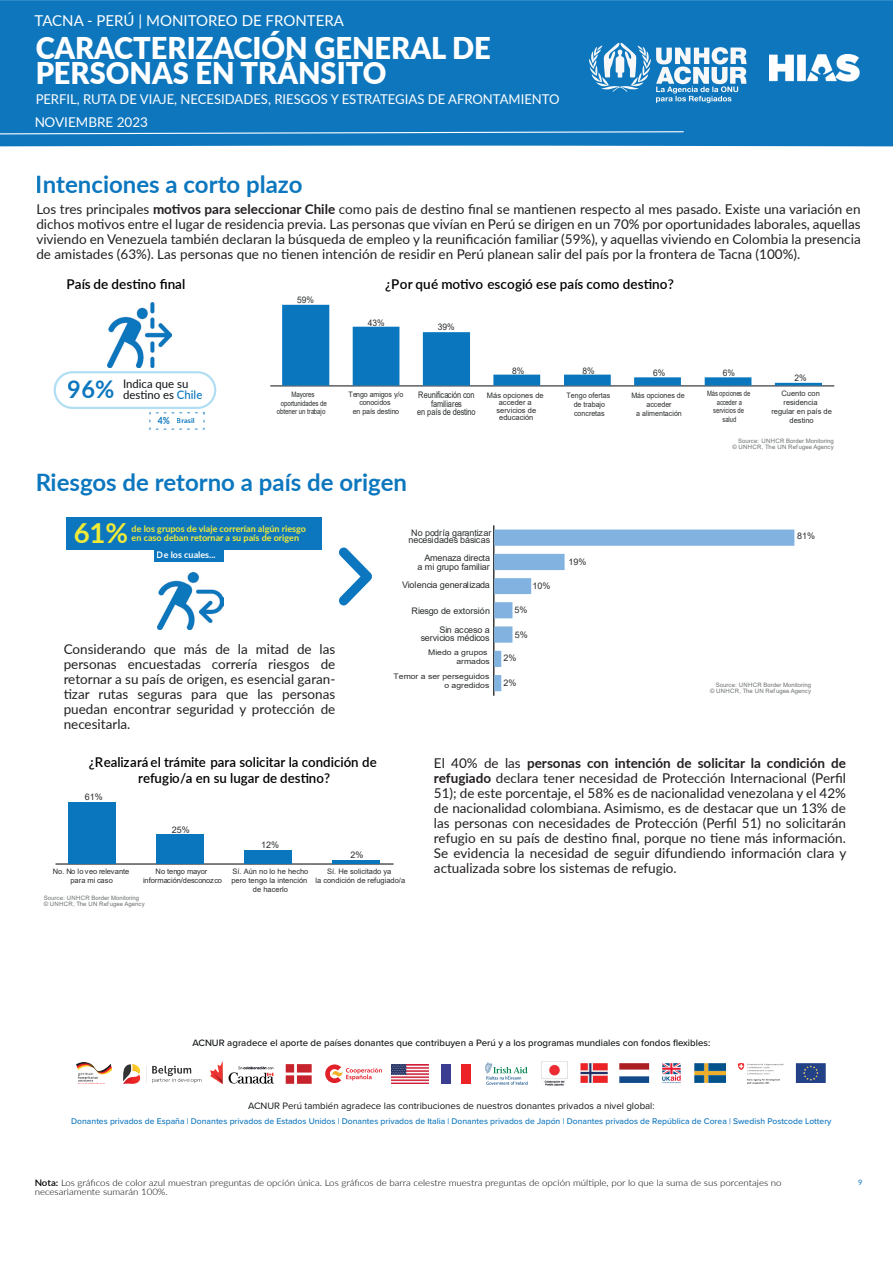
<style>
.page{position:relative;width:893px;height:1263px;background:#fff}
.page>*{position:absolute;margin:0;border:0;box-sizing:border-box;transform-origin:0 0}
.t1{font:900 30px/25.5px "Lato";color:#fff}
.t2{font:700 27.6px "Lato";color:#f0eb38}
.t3{font:700 24px "Lato";color:#0c77be}
.t4{font:15px "Lato";color:#fff}
.t5{font:13.5px/15px "Lato";color:#231f20;text-align:justify}
.t6{font:600 13.5px/16.2px "Lato";color:#000001;text-align:center}
.t7{font:13.5px "Lato";color:#fff}
.t8{font:11.7px/11.7px "Lato";color:#0c1013}
.t9{font:500 9.6px "Proxima Nova";color:#111416}
.t10{font:9.6px "Proxima Nova";color:#111416}
.t11{font:300 9px "Lato";color:#000001;scale:1.08 1}
.t12{font:9px/7.9px "Arial";letter-spacing:-.01em;color:#2a2d2e;text-align:right}
.t13{font:700 9px "Lato";color:#f0eb38}
.t14{font:9px/9px "Arial";letter-spacing:-.01em;color:#2a2d2e;text-align:center;scale:.82 1}
.t15{font:9px "Arial";letter-spacing:-.01em;color:#2a2d2e;scale:.94 1}
.t16{font:700 9px "Lato";color:#fff}
.t17{font:500 8.55px "Proxima Nova";color:#1077be}
.t18{font:7.65px/9.1px "Arial";color:#2a2d2e;scale:1.13 1}
.t19{font:7.5px/9px "Arial";color:#2a2d2e;text-align:center}
.t20{font:7.5px/9px "Arial";color:#2a2d2e;text-align:center;scale:.94 1}
.t21{font:7.5px/8.7px "Arial";color:#2a2d2e;text-align:center;scale:.82 1}
.t22{font:7.5px/8.7px "Arial";color:#2a2d2e;text-align:center;scale:.78 1}
.t23{font:7.5px "Lato";color:#0a77bd}
.t24{font:700 6.9px "Lato";color:#0a77bd;scale:1.06 1}
.t25{font:6px/6px "Arial";color:#6d7171;text-align:right}
.s1{font-weight:700}
.s2{font-weight:700;font-size:24.45px;color:#0c77be}
.s3{font-weight:500;color:#0976bd}
.s4{font-size:9.9px;color:#0976bd}
.s5{font-weight:600}
</style>
<div class="page">
<div style="left:54px;top:371px;width:162px;height:38px;border:2px solid #b2def4;border-radius:18px"></div>
<hr style="left:493px;top:525px;width:1px;height:171px;background:#000001">
<img style="left:108px;top:302px;width:63px;height:65px">
<div style="left:154px;top:545px;width:70px;height:17px;background:#0c77be"></div>
<div style="left:66px;top:517px;width:255px;height:33px;background:#0c77be"></div>
<svg style="left:339px;top:547px;width:33px;height:58px"></svg>
<img style="left:158px;top:572px;width:65px;height:58px">
<div style="left:0;top:0;width:893px;height:131px;background:#0e76bd"></div>
<svg style="left:0;top:131px;width:893px;height:16px;background:#2b86c4"></svg>
<svg style="left:589px;top:43px;width:158px;height:60px"></svg>
<img style="left:769px;top:54px;width:92px;height:28px">
<hr style="left:270px;top:385px;width:564px;height:1px;background:#0c0f12">
<svg style="left:282px;top:305px;width:540px;height:81px"></svg>
<svg style="left:494px;top:530px;width:300px;height:161px"></svg>
<hr style="left:56px;top:863px;width:338px;height:1px;background:#0c0f12">
<div style="left:68px;top:802px;width:47px;height:61px;background:#0976bd"></div>
<div style="left:157px;top:835px;width:47px;height:29px;background:#0976bd"></div>
<hr style="left:333px;top:860px;width:47px;height:3px;background:#0976bd">
<div style="left:245px;top:850px;width:47px;height:13px;background:#0976bd"></div>
<svg style="left:694px;top:1063px;width:32px;height:20px"></svg>
<svg style="left:796px;top:1063px;width:30px;height:20px"></svg>
<svg style="left:662px;top:1063px;width:19px;height:20px"></svg>
<img style="left:738px;top:1063px;width:46px;height:21px">
<svg style="left:619px;top:1063px;width:30px;height:20px"></svg>
<svg style="left:580px;top:1063px;width:28px;height:20px"></svg>
<img style="left:541px;top:1061px;width:27px;height:25px">
<svg style="left:485px;top:1062px;width:43px;height:23px"></svg>
<svg style="left:325px;top:1064px;width:57px;height:19px"></svg>
<svg style="left:286px;top:1064px;width:26px;height:20px"></svg>
<img style="left:391px;top:1064px;width:38px;height:20px">
<img style="left:77px;top:1062px;width:35px;height:22px">
<div style="left:441px;top:1064px;width:10px;height:20px;background:#3b3e90"></div>
<div style="left:461px;top:1064px;width:10px;height:20px;background:#ec2326"></div>
<img style="left:123px;top:1064px;width:79px;height:20px">
<img style="left:210px;top:1061px;width:65px;height:24px">
<p class="t4" style="left:35px;top:10px;width:311px">TACNA - PERÚ | MONITOREO DE FRONTERA</p>
<h1 class="t1" style="left:36px;top:34px;width:457px">CARACTERIZACIÓN GENERAL DE<br>PERSONAS EN TRÁNSITO</h1>
<p class="t7" style="left:36px;top:89px;width:526px">PERFIL, RUTA DE VIAJE, NECESIDADES, RIESGOS Y ESTRATEGIAS DE AFRONTAMIENTO</p>
<p class="t7" style="left:34px;top:113px;width:115px">NOVIEMBRE 2023</p>
<h3 class="t3" style="left:36px;top:166px;width:268px">Intenciones a corto plazo</h3>
<p class="t5" style="left:36px;top:201px;width:826px">Los tres principales <span class="s1">motivos para seleccionar Chile</span> como pais de destino final se mantienen respecto al mes pasado. Existe una variación en dichos motivos entre el lugar de residencia previa. Las personas que vivían en Perú se dirigen en un 70% por oportunidades laborales, aquellas viviendo en Venezuela también declaran la búsqueda de empleo y la reunificación familiar (59%), y aquellas viviendo en Colombia la presencia de amistades (63%). Las personas que no tienen intención de residir en Perú planean salir del país por la frontera de Tacna (100%).</p>
<p class="t6" style="left:67px;top:275px;width:120px">País de destino final</p>
<p class="t8" style="left:68px;top:377px;width:136px;text-indent:55px">Indica que su<br><span class="s2">96%</span> destino es <span class="s3">Chile</span></p>
<p class="t24" style="left:158px;top:415px;width:36px"><span class="s4">4%</span> Brasil</p>
<p class="t15" style="left:297px;top:293px;width:20px">59%</p>
<p class="t21" style="left:277px;top:390px;width:63px">Mayores oportunidades de obtener un trabajo</p>
<p class="t6" style="left:385px;top:275px;width:290px">¿Por qué motivo escogió ese país como destino?</p>
<p class="t15" style="left:368px;top:316px;width:20px">43%</p>
<p class="t15" style="left:438px;top:321px;width:20px">39%</p>
<p class="t20" style="left:348px;top:390px;width:60px;line-height:8.1px">Tengo amigos y/o conocidos</p>
<p class="t20" style="left:353px;top:407px;width:51px">en país destino</p>
<p class="t14" style="left:418px;top:390px;width:70px">Reunificación con familiares</p>
<p class="t14" style="left:417px;top:407px;width:73px">en país de destino</p>
<p class="t15" style="left:512px;top:364px;width:15px">8%</p>
<p class="t19" style="left:487px;top:391px;width:58px;line-height:7.5px">Más opciones de acceder a servicios de educación</p>
<p class="t15" style="left:582px;top:364px;width:15px">8%</p>
<p class="t15" style="left:723px;top:367px;width:15px">6%</p>
<p class="t15" style="left:653px;top:367px;width:15px">6%</p>
<p class="t15" style="left:794px;top:372px;width:15px">2%</p>
<p class="t20" style="left:567px;top:390px;width:48px">Tengo ofertas de trabajo concretas</p>
<p class="t20" style="left:631px;top:390px;width:58px">Más opciones de acceder<br>a alimentación</p>
<p class="t22" style="left:707px;top:389px;width:57px">Más opciones de acceder a servicios de salud</p>
<p class="t19" style="left:771px;top:388px;width:62px">Cuento con residencia<br>regular en país de destino</p>
<p class="t25" style="left:733px;top:437px;width:103px">Source: UNHCR Border Monitoring © UNHCR, The UN Ref ugee Agency</p>
<h3 class="t3" style="left:35px;top:465px;width:373px">Riesgos de retorno a país de origen</h3>
<h2 class="t2" style="left:73px;top:513px;width:56px">61%</h2>
<p class="t13" style="left:132px;top:531px;width:169px">en caso deban retornar a su país de origen</p>
<p class="t13" style="left:132px;top:522px;width:176px">de los grupos de viaje correrían algún riesgo</p>
<p class="t12" style="left:409px;top:529px;width:84px;line-height:7.5px;text-align:left">No podría garantizar necesidades básicas</p>
<p class="t16" style="left:157px;top:548px;width:60px">De los cuales...</p>
<p class="t12" style="left:418px;top:553px;width:74px;line-height:8.9px">Amenaza directa a mi grupo familiar</p>
<p class="t12" style="left:402px;top:581px;width:89px">Violencia generalizada</p>
<p class="t12" style="left:532px;top:582px;width:20px">10%</p>
<p class="t12" style="left:411px;top:606px;width:80px">Riesgo de extorsión</p>
<p class="t12" style="left:514px;top:606px;width:15px">5%</p>
<p class="t5" style="left:64px;top:641px;width:273px">Considerando que más de la mitad de las personas encuestadas correría riesgos de retornar a su país de origen, es esencial garan&shy;tizar rutas seguras para que las personas puedan encontrar seguridad y protección de necesitarla.</p>
<p class="t12" style="left:421px;top:626px;width:71px">Sin acceso a servicios médicos</p>
<p class="t18" style="left:456px;top:648px;width:31px;text-indent:-28px">Miedo a grupos armados</p>
<p class="t18" style="left:394px;top:672px;width:86px;text-align:right">Temor a ser perseguidos o agredidos</p>
<p class="t12" style="left:515px;top:631px;width:15px">5%</p>
<p class="t12" style="left:503px;top:654px;width:15px">2%</p>
<p class="t12" style="left:504px;top:678px;width:15px">2%</p>
<p class="t12" style="left:568px;top:558px;width:20px">19%</p>
<p class="t12" style="left:797px;top:532px;width:20px">81%</p>
<p class="t25" style="left:710px;top:682px;width:103px">Source: UNHCR Border Monitoring © UNHCR, The UN Ref ugee Agency</p>
<p class="t6" style="left:89px;top:754px;width:289px">¿Realizará el trámite para solicitar la condición de refugio/a en su lugar de destino?</p>
<p class="t12" style="left:85px;top:793px;width:20px">61%</p>
<p class="t12" style="left:172px;top:826px;width:20px">25%</p>
<p class="t12" style="left:261px;top:841px;width:20px">12%</p>
<p class="t12" style="left:350px;top:851px;width:15px">2%</p>
<p class="t19" style="left:315px;top:867px;width:91px">Sí. He solicitado ya<br>la condición de refugiado/a</p>
<p class="t19" style="left:53px;top:867px;width:78px">No. No lo veo relevante para mi caso</p>
<p class="t19" style="left:231px;top:867px;width:79px">Sí. Aún no lo he hecho pero tengo la intención de hacerlo</p>
<p class="t19" style="left:143px;top:867px;width:80px">No tengo mayor información/desconozco</p>
<p class="t25" style="left:44px;top:895px;width:103px;text-align:left">Source: UNHCR Border Monitoring © UNHCR, The UN Ref ugee Agency</p>
<p class="t5" style="left:434px;top:755px;width:414px">El 40% de las <span class="s1">personas con intención de solicitar la condición de refugiado</span> declara tener necesidad de Protección Internacional (Perfil 51); de este porcentaje, el 58% es de nacionalidad venezolana y el 42% de nacionalidad colombiana. Asimismo, es de destacar que un 13% de las personas con necesidades de Protección (Perfil 51) no solicitarán refugio en su país de destino final, porque no tiene más información.<br>Se evidencia la necesidad de seguir difundiendo información clara y actualizada sobre los sistemas de refugio.</p>
<p class="t9" style="left:192px;top:1036px;width:519px">ACNUR agradece el aporte de países donantes que contribuyen a Perú y a los programas mundiales con fondos flexibles:</p>
<p class="t10" style="left:248px;top:1099px;width:408px">ACNUR Perú también agradece las contribuciones de nuestros donantes privados a nivel global:</p>
<p class="t17" style="left:71px;top:1114px;width:762px">Donantes privados de España | Donantes privados de Estados Unidos | Donantes privados de Italia | Donantes privados de Japón | Donantes privados de República de Corea | Swedish Postcode Lottery</p>
<p class="t11" style="left:35px;top:1176px;width:693px"><span class="s5">Nota:</span> Los gráficos de color azul muestran preguntas de opción única. Los gráficos de barra celestre muestra preguntas de opción múltiple, por lo que la suma de sus porcentajes no</p>
<p class="t23" style="left:858px;top:1177px;width:6px">9</p>
<p class="t11" style="left:35px;top:1185px;width:125px">necesariamente sumarán 100%.</p>
</div>
